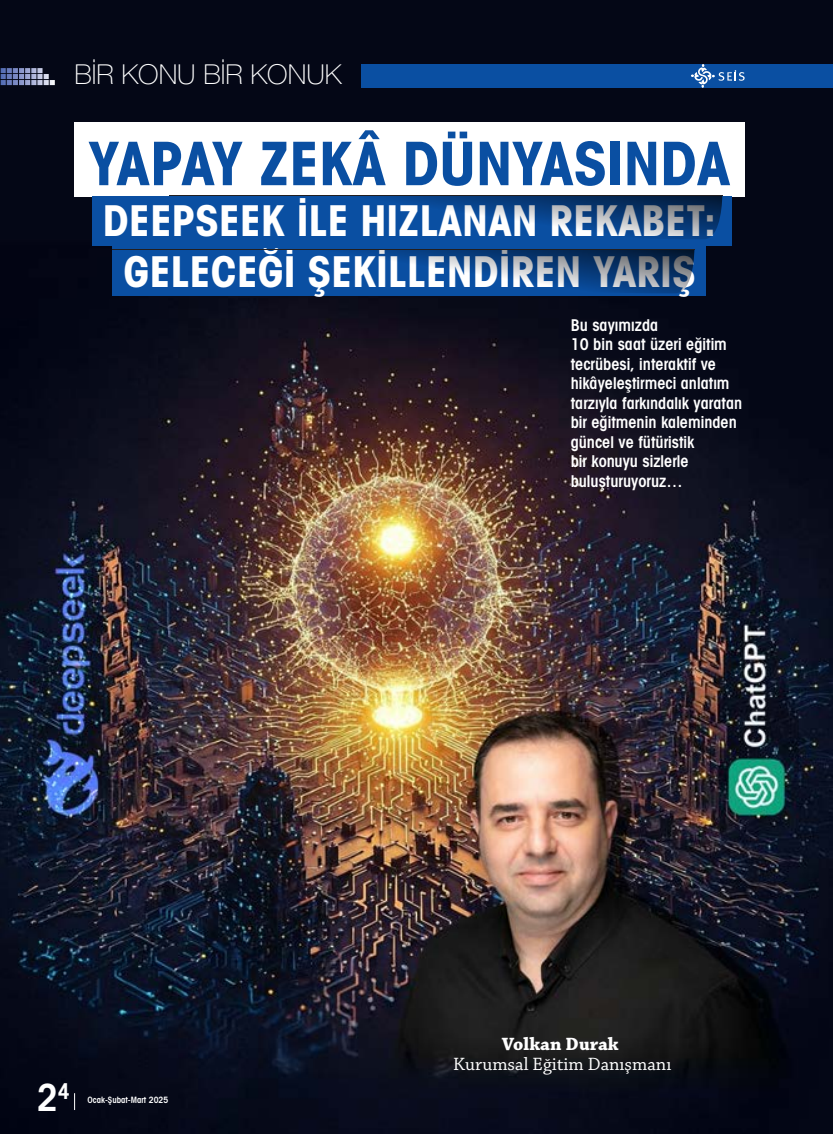
<style>
.page{position:relative;width:833px;height:1134px;background:#fff}
.page>*{position:absolute;margin:0;border:0;box-sizing:border-box;transform-origin:0 0}
.t1{font:60px "Avant Garde Cond Bold Tr";color:#0a4fa2}
.t2{font:42.5px/51px "Avant Garde Cond Bold Tr";color:#fff;text-align:center}
.t3{font:37.5px "Avant Garde Cond Demi Tr";color:#fff}
.t4{font:100 27.5px "Helvetica Neue LT Pro";color:#fff}
.t5{font:18.75px "Chaparral Pro";color:#fff}
.t6{font:700 18.75px "Chaparral Pro";color:#fff}
.t7{font:16.25px/19.5px "Avant Garde Cond Demi Tr";color:#fff}
.t8{font:8.75px "Avant Garde Cond Demi Tr";color:#fff}
</style>
<div class="page">
<img style="left:0;top:0;width:833px;height:1134px">
<svg style="left:74px;top:1093px;width:1px;height:17px"></svg>
<svg style="left:1px;top:68px;width:54px;height:17px"></svg>
<div style="left:361px;top:64px;width:472px;height:24px;background:#0a4fa2"></div>
<svg style="left:691px;top:64px;width:54px;height:24px"></svg>
<div style="left:74px;top:122px;width:670px;height:75px;background:#fff"></div>
<div style="left:92px;top:197px;width:640px;height:49px;background:#0a4fa2"></div>
<div style="left:112px;top:246px;width:593px;height:50px;background:#0a4fa2"></div>
<svg style="left:169px;top:196px;width:553px;height:43px"></svg>
<hr style="left:169px;top:195px;width:553px;height:1px;background:#231f20">
<svg style="left:349px;top:250px;width:345px;height:43px"></svg>
<hr style="left:112px;top:249px;width:582px;height:1px;background:#231f20">
<h3 class="t4" style="left:74px;top:59px;width:269px">BİR KONU BİR KONUK</h3>
<h1 class="t1" style="left:89px;top:125px;width:643px">YAPAY ZEKÂ DÜNYASINDA</h1>
<h2 class="t2" style="left:103px;top:194px;width:614px">DEEPSEEK İLE HIZLANAN REKABET:<br>GELECEĞİ ŞEKİLLENDİREN YARIŞ</h2>
<p class="t7" style="left:570px;top:315px;width:173px">Bu sayımızda<br>10 bin saat üzeri eğitim tecrübesi, interaktif ve hikâyeleştirmeci anlatım tarzıyla farkındalık yaratan bir eğitmenin kaleminden güncel ve fütüristik<br>bir konuyu sizlerle buluşturuyoruz…</p>
<h3 class="t3" style="left:37px;top:1075px;width:35px">2<sup>4</sup></h3>
<p class="t8" style="left:88px;top:1094px;width:82px">Ocak-Şubat-Mart 2025</p>
<p class="t6" style="left:502px;top:1033px;width:118px">Volkan Durak</p>
<p class="t5" style="left:453px;top:1054px;width:220px">Kurumsal Eğitim Danışmanı</p>
</div>
